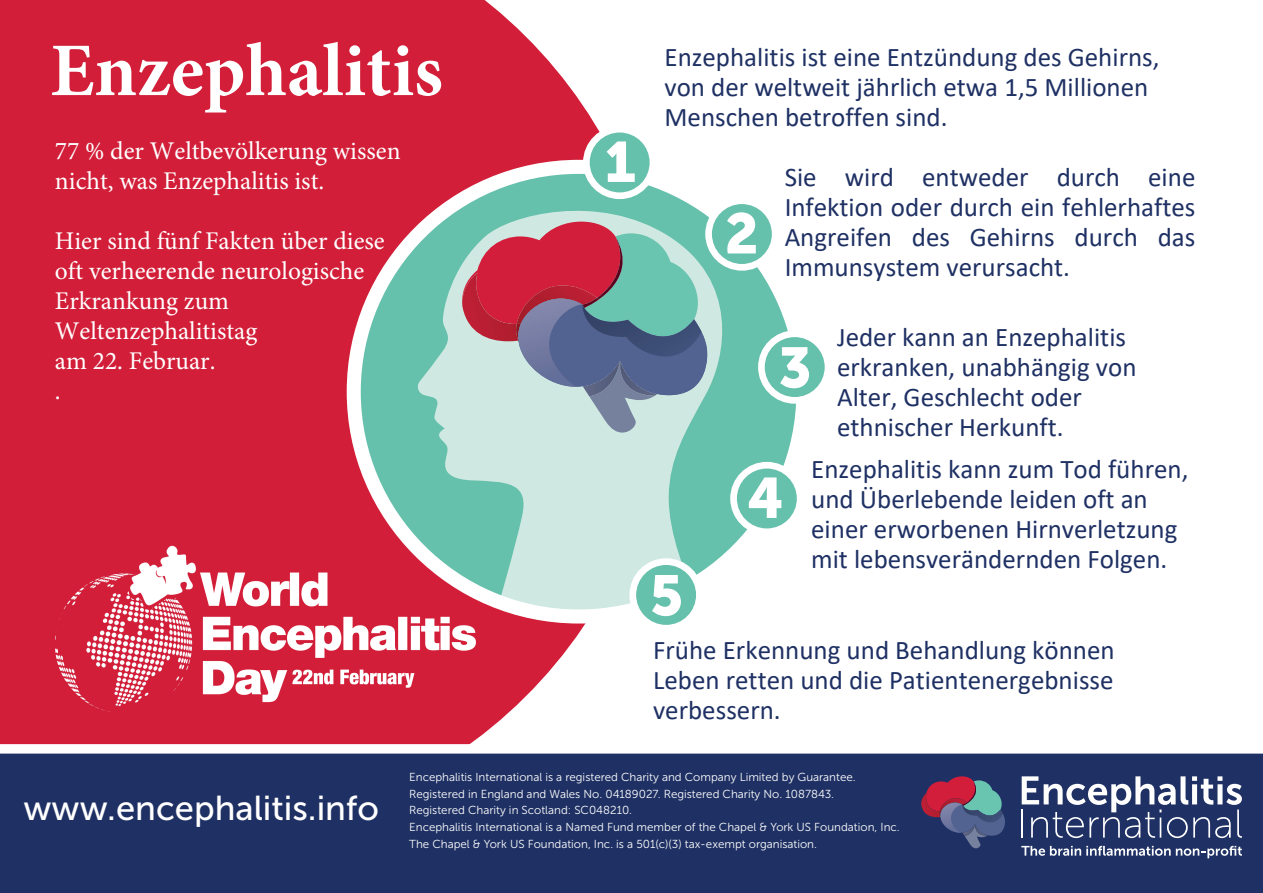
<style>
.page{position:relative;width:1263px;height:893px;background:#fff}
.page>*{position:absolute;margin:0;border:0;box-sizing:border-box;transform-origin:0 0}
.t1{font:700 75.75px "Minion Pro";color:#fff}
.t2{font:56.55px "Museo Sans 900";color:#fff}
.t3{font:34.5px "Museo Sans 500";color:#fff}
.t4{font:27px/30px "Calibri";color:#1f3164}
.t5{font:25.5px/30px "Minion Pro";color:#fff}
.t6{font:11.55px/16.8px "Museo Sans 300";color:#fff}
</style>
<div class="page">
<div style="left:0;top:0;width:600px;height:744px;background:#d21e38"></div>
<div style="left:0;top:752px;width:1263px;height:141px;background:#1f3164"></div>
<div style="left:0;top:744px;width:1263px;height:10px;background:#fff"></div>
<svg style="left:1021px;top:846px;width:221px;height:12px"></svg>
<hr style="left:1021px;top:809px;width:2px;height:29px;background:#fff">
<svg style="left:1022px;top:776px;width:220px;height:62px"></svg>
<svg style="left:921px;top:776px;width:84px;height:72px"></svg>
<img style="left:46px;top:538px;width:441px;height:182px">
<div style="left:354px;top:167px;width:449px;height:449px;background:#65c0ac;border-radius:50%"></div>
<svg style="left:416px;top:192px;width:323px;height:424px"></svg>
<svg style="left:462px;top:222px;width:246px;height:211px"></svg>
<div style="left:347px;top:160px;width:463px;height:463px;border:14px solid #fff;border-radius:50%"></div>
<div style="left:586px;top:129px;width:67px;height:67px;background:#65c0ac;border-radius:50%"></div>
<div style="left:583px;top:126px;width:73px;height:73px;border:7px solid #fff;border-radius:50%"></div>
<div style="left:709px;top:201px;width:66px;height:66px;background:#65c0ac;border-radius:50%"></div>
<div style="left:705px;top:197px;width:73px;height:74px;border:7px solid #fff;border-radius:50%"></div>
<div style="left:761px;top:334px;width:67px;height:66px;background:#65c0ac;border-radius:50%"></div>
<div style="left:758px;top:330px;width:73px;height:74px;border:7px solid #fff;border-radius:50%"></div>
<div style="left:733px;top:465px;width:67px;height:67px;background:#65c0ac;border-radius:50%"></div>
<div style="left:730px;top:462px;width:73px;height:73px;border:7px solid #fff;border-radius:50%"></div>
<div style="left:633px;top:562px;width:66px;height:66px;background:#65c0ac;border-radius:50%"></div>
<div style="left:629px;top:558px;width:74px;height:73px;border:7px solid #fff;border-radius:50%"></div>
<h1 class="t1" style="left:50px;top:18px;width:394px">Enzephalitis</h1>
<p class="t5" style="left:55px;top:136px;width:347px">77 % der Weltbevölkerung wissen nicht, was Enzephalitis ist.</p>
<p class="t5" style="left:55px;top:226px;width:331px">Hier sind fünf Fakten über diese oft verheerende neurologische<br>Erkrankung zum<br>Weltenzephalitistag<br>am 22. Februar.<br>.</p>
<h2 class="t2" style="left:605px;top:130px;width:33px">1</h2>
<p class="t4" style="left:664px;top:41px;width:497px">Enzephalitis ist eine Entzündung des Gehirns, von der weltweit jährlich etwa 1,5 Millionen<br>Menschen betroffen sind.</p>
<h2 class="t2" style="left:725px;top:202px;width:36px">2</h2>
<p class="t4" style="left:785px;top:161px;width:412px;text-align:justify">Sie wird entweder durch eine Infektion oder durch ein fehlerhaftes Angreifen des Gehirns durch das Immunsystem verursacht.</p>
<h2 class="t2" style="left:650px;top:564px;width:35px">5</h2>
<p class="t4" style="left:837px;top:321px;width:301px">Jeder kann an Enzephalitis erkranken, unabhängig von<br>Alter, Geschlecht oder ethnischer Herkunft.</p>
<p class="t4" style="left:811px;top:453px;width:379px">Enzephalitis kann zum Tod führen, und Überlebende leiden oft an einer erworbenen Hirnverletzung mit lebensverändernden Folgen.</p>
<h2 class="t2" style="left:778px;top:336px;width:35px">3</h2>
<h2 class="t2" style="left:747px;top:466px;width:38px">4</h2>
<p class="t4" style="left:653px;top:634px;width:463px;text-align:justify">Frühe Erkennung und Behandlung können Leben retten und die Patientenergebnisse verbessern.</p>
<p class="t3" style="left:24px;top:790px;width:357px">www.encephalitis.info</p>
<p class="t6" style="left:409px;top:768px;width:492px">Encephalitis International is a registered Charity and Company Limited by Guarantee.<br>Registered in England and Wales No. 04189027. Registered Charity No. 1087843.<br>Registered Charity in Scotland: SC048210.<br>Encephalitis International is a Named Fund member of the Chapel &amp; York US Foundation, Inc.<br>The Chapel &amp; York US Foundation, Inc. is a 501(c)(3) tax-exempt organisation.</p>
</div>
